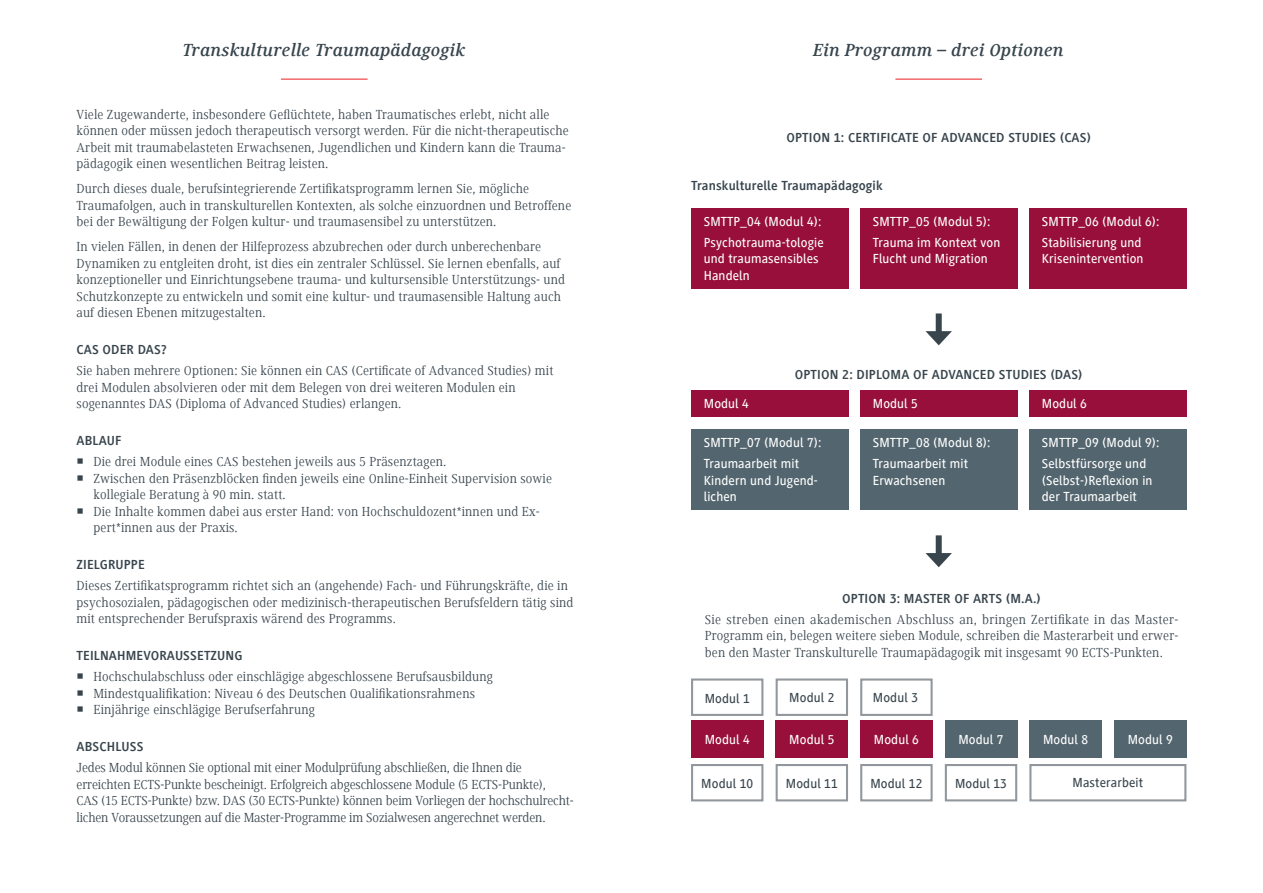
<style>
.page{position:relative;width:1263px;height:893px;background:#fff}
.page>*{position:absolute;margin:0;border:0;box-sizing:border-box;transform-origin:0 0}
.t1{font:italic 700 18px "Generis Serif Com";letter-spacing:.01em;color:#38454d}
.t2{font:13.5px/16.5px "Generis Serif Com";letter-spacing:.01em;color:#38454d}
.t3{font:500 13.5px/20.7px "Generis Sans Com";letter-spacing:.01em;color:#fff}
.t4{font:13.5px/16.5px "Generis Serif Com";letter-spacing:-.01em;color:#38454d}
.t5{font:700 13.5px "Generis Sans Com";letter-spacing:.01em;color:#38454d}
.t6{font:500 13.5px "Generis Sans Com";letter-spacing:.01em;color:#38454d}
</style>
<div class="page">
<hr style="left:281px;top:79px;width:87px;height:1px;background:#ee1d23">
<div style="left:691px;top:208px;width:157px;height:80px;background:#970f3a"></div>
<div style="left:691px;top:390px;width:157px;height:27px;background:#970f3a"></div>
<div style="left:691px;top:429px;width:157px;height:81px;background:#53656e"></div>
<div style="left:1029px;top:208px;width:157px;height:80px;background:#970f3a"></div>
<div style="left:1029px;top:390px;width:157px;height:27px;background:#970f3a"></div>
<div style="left:1029px;top:429px;width:157px;height:81px;background:#53656e"></div>
<div style="left:860px;top:208px;width:157px;height:80px;background:#970f3a"></div>
<div style="left:860px;top:390px;width:157px;height:27px;background:#970f3a"></div>
<div style="left:860px;top:429px;width:157px;height:81px;background:#53656e"></div>
<hr style="left:895px;top:79px;width:87px;height:1px;background:#ee1d23">
<div style="left:691px;top:678px;width:72px;height:38px;border:2px solid #91979c"></div>
<div style="left:691px;top:764px;width:72px;height:37px;border:2px solid #91979c"></div>
<div style="left:776px;top:678px;width:72px;height:38px;border:2px solid #91979c"></div>
<div style="left:776px;top:764px;width:72px;height:37px;border:2px solid #91979c"></div>
<div style="left:860px;top:678px;width:73px;height:38px;border:2px solid #91979c"></div>
<div style="left:860px;top:764px;width:73px;height:37px;border:2px solid #91979c"></div>
<div style="left:945px;top:764px;width:72px;height:37px;border:2px solid #91979c"></div>
<div style="left:1029px;top:764px;width:157px;height:37px;border:2px solid #91979c"></div>
<div style="left:691px;top:720px;width:72px;height:38px;background:#970f3a"></div>
<div style="left:776px;top:720px;width:72px;height:38px;background:#970f3a"></div>
<div style="left:860px;top:720px;width:73px;height:38px;background:#970f3a"></div>
<div style="left:945px;top:720px;width:72px;height:38px;background:#53656e"></div>
<div style="left:1029px;top:720px;width:73px;height:38px;background:#53656e"></div>
<div style="left:1114px;top:720px;width:72px;height:38px;background:#53656e"></div>
<div style="left:936px;top:313px;width:6px;height:23px;background:#38454d"></div>
<svg style="left:925px;top:331px;width:27px;height:14px"></svg>
<div style="left:936px;top:535px;width:6px;height:23px;background:#38454d"></div>
<svg style="left:925px;top:553px;width:27px;height:14px"></svg>
<h1 class="t1" style="left:183px;top:40px;width:284px">Transkulturelle Traumapädagogik</h1>
<p class="t2" style="left:77px;top:106px;width:494px">Viele Zugewanderte, insbesondere Geflüchtete, haben Traumatisches erlebt, nicht alle können oder müssen jedoch therapeutisch versorgt werden. Für die nicht-therapeutische Arbeit mit traumabelasteten Erwachsenen, Jugendlichen und Kindern kann die Trauma&shy;pädagogik einen wesentlichen Beitrag leisten.</p>
<p class="t2" style="left:77px;top:180px;width:496px">Durch dieses duale, berufsintegrierende Zertifikatsprogramm lernen Sie, mögliche<br>Traumafolgen, auch in transkulturellen Kontexten, als solche einzuordnen und Betroffene bei der Bewältigung der Folgen kultur- und traumasensibel zu unterstützen.</p>
<p class="t2" style="left:77px;top:238px;width:490px">In vielen Fällen, in denen der Hilfeprozess abzubrechen oder durch unberechenbare Dynamiken zu entgleiten droht, ist dies ein zentraler Schlüssel. Sie lernen ebenfalls, auf konzeptioneller und Einrichtungsebene trauma- und kultursensible Unterstützungs- und Schutzkonzepte zu entwickeln und somit eine kultur- und traumasensible Haltung auch auf diesen Ebenen mitzugestalten.</p>
<p class="t5" style="left:77px;top:342px;width:92px">CAS ODER DAS?</p>
<p class="t2" style="left:77px;top:362px;width:478px">Sie haben mehrere Optionen: Sie können ein CAS (Certificate of Advanced Studies) mit drei Modulen absolvieren oder mit dem Belegen von drei weiteren Modulen ein sogenanntes DAS (Diploma of Advanced Studies) erlangen.</p>
<p class="t5" style="left:77px;top:433px;width:46px">ABLAUF</p>
<p class="t2" style="left:93px;top:453px;width:460px">Die drei Module eines CAS bestehen jeweils aus 5 Präsenztagen.<br>Zwischen den Präsenzblöcken finden jeweils eine Online-Einheit Supervision sowie kollegiale Beratung à 90 min. statt.<br>Die Inhalte kommen dabei aus erster Hand: von Hochschuldozent*innen und Ex&shy;pert*innen aus der Praxis.</p>
<p class="t5" style="left:77px;top:557px;width:70px">ZIELGRUPPE</p>
<p class="t2" style="left:77px;top:577px;width:498px">Dieses Zertifikatsprogramm richtet sich an (angehende) Fach- und Führungskräfte, die in psychosozialen, pädagogischen oder medizinisch-therapeutischen Berufsfeldern tätig sind mit entsprechender Berufspraxis wärend des Programms.</p>
<p class="t5" style="left:77px;top:648px;width:167px">TEILNAHMEVORAUSSETZUNG</p>
<p class="t2" style="left:93px;top:668px;width:401px">Hochschulabschluss oder einschlägige abgeschlossene Berufsausbildung<br>Mindestqualifikation: Niveau 6 des Deutschen Qualifikationsrahmens<br>Einjährige einschlägige Berufserfahrung</p>
<p class="t5" style="left:77px;top:739px;width:68px">ABSCHLUSS</p>
<p class="t4" style="left:77px;top:759px;width:499px">Jedes Modul können Sie optional mit einer Modulprüfung abschließen, die Ihnen die erreichten ECTS-Punkte bescheinigt. Erfolgreich abgeschlossene Module (5 ECTS-Punkte),<br>CAS (15 ECTS-Punkte) bzw. DAS (30 ECTS-Punkte) können beim Vorliegen der hochschulrecht&shy;lichen Voraussetzungen auf die Master-Programme im Sozialwesen angerechnet werden.</p>
<h1 class="t1" style="left:813px;top:40px;width:252px">Ein Programm – drei Optionen</h1>
<p class="t5" style="left:786px;top:130px;width:306px">OPTION 1: CERTIFICATE OF ADVANCED STUDIES (CAS)</p>
<p class="t5" style="left:691px;top:178px;width:193px">Transkulturelle Traumapädagogik</p>
<p class="t3" style="left:704px;top:211px;width:121px">SMTTP_04 (Modul 4):<br>Psychotrauma-tologie</p>
<p class="t3" style="left:704px;top:251px;width:116px;line-height:16.5px">und traumasensibles<br>Handeln</p>
<p class="t3" style="left:873px;top:211px;width:129px">SMTTP_05 (Modul 5):<br>Trauma im Kontext von</p>
<p class="t3" style="left:873px;top:249px;width:116px">Flucht und Migration</p>
<p class="t3" style="left:1042px;top:211px;width:119px">SMTTP_06 (Modul 6):<br>Stabilisierung und</p>
<p class="t3" style="left:1042px;top:249px;width:103px">Krisenintervention</p>
<p class="t5" style="left:795px;top:367px;width:289px">OPTION 2: DIPLOMA OF ADVANCED STUDIES (DAS)</p>
<p class="t3" style="left:704px;top:393px;width:47px">Modul 4</p>
<p class="t3" style="left:704px;top:433px;width:119px">SMTTP_07 (Modul 7):<br>Traumaarbeit mit</p>
<p class="t3" style="left:704px;top:472px;width:116px;line-height:16.5px">Kindern und Jugend&shy;lichen</p>
<p class="t3" style="left:873px;top:393px;width:47px">Modul 5</p>
<p class="t3" style="left:873px;top:433px;width:119px">SMTTP_08 (Modul 8):<br>Traumaarbeit mit</p>
<p class="t3" style="left:873px;top:470px;width:74px">Erwachsenen</p>
<p class="t3" style="left:1042px;top:393px;width:47px">Modul 6</p>
<p class="t3" style="left:1042px;top:433px;width:119px">SMTTP_09 (Modul 9):<br>Selbstfürsorge und</p>
<p class="t3" style="left:1042px;top:472px;width:112px;line-height:16.5px">(Selbst-)Reflexion in der Traumaarbeit</p>
<p class="t5" style="left:842px;top:591px;width:200px">OPTION 3: MASTER OF ARTS (M.A.)</p>
<p class="t2" style="left:705px;top:611px;width:475px;text-align:justify">Sie streben einen akademischen Abschluss an, bringen Zertifikate in das Master-Programm ein, belegen weitere sieben Module, schreiben die Masterarbeit und erwer&shy;ben den Master Transkulturelle Traumapädagogik mit insgesamt 90 ECTS-Punkten.</p>
<p class="t6" style="left:705px;top:691px;width:47px">Modul 1</p>
<p class="t6" style="left:789px;top:690px;width:47px">Modul 2</p>
<p class="t6" style="left:873px;top:690px;width:47px">Modul 3</p>
<p class="t3" style="left:705px;top:729px;width:47px">Modul 4</p>
<p class="t3" style="left:789px;top:729px;width:47px">Modul 5</p>
<p class="t3" style="left:874px;top:729px;width:47px">Modul 6</p>
<p class="t3" style="left:958px;top:729px;width:47px">Modul 7</p>
<p class="t3" style="left:1043px;top:729px;width:47px">Modul 8</p>
<p class="t3" style="left:1128px;top:729px;width:47px">Modul 9</p>
<p class="t6" style="left:701px;top:776px;width:53px">Modul 10</p>
<p class="t6" style="left:786px;top:776px;width:53px">Modul 11</p>
<p class="t6" style="left:870px;top:776px;width:53px">Modul 12</p>
<p class="t6" style="left:955px;top:776px;width:53px">Modul 13</p>
<p class="t6" style="left:1072px;top:775px;width:72px">Masterarbeit</p>
</div>
